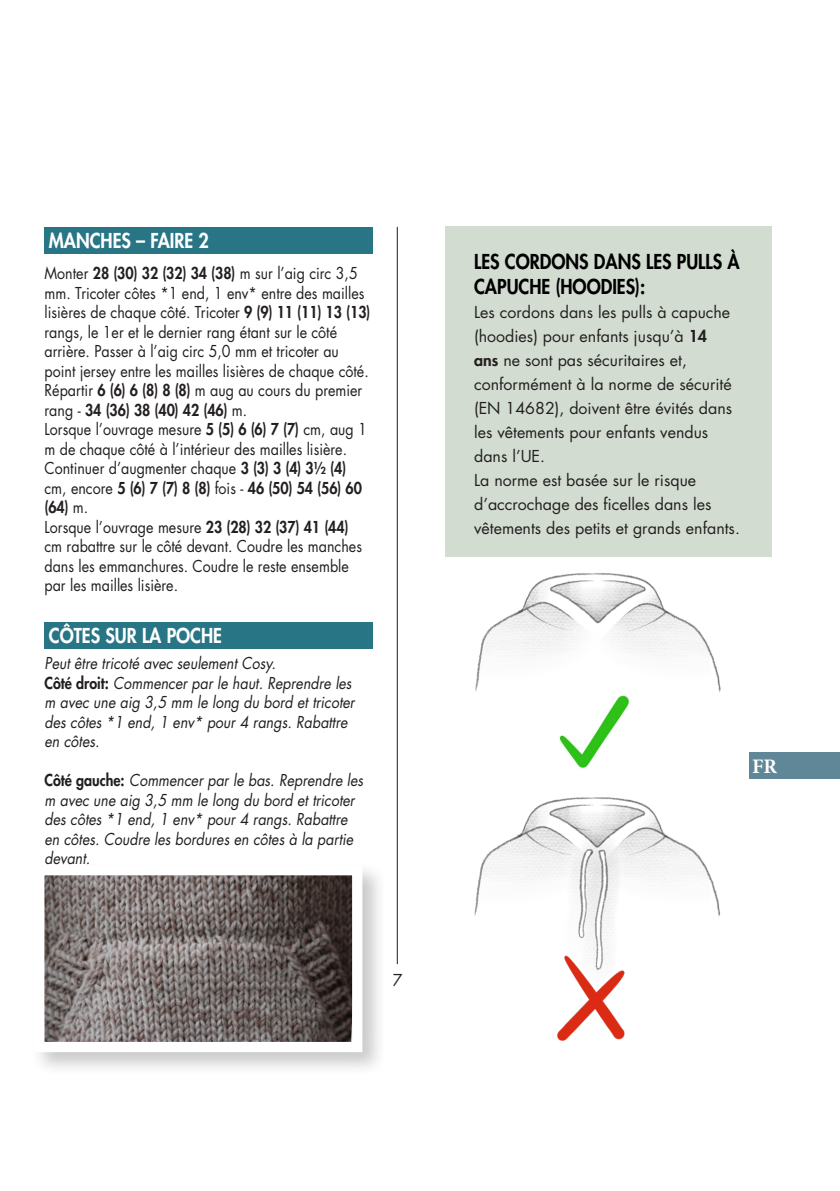
<style>
.page{position:relative;width:840px;height:1191px;background:#fff}
.page>*{position:absolute;margin:0;border:0;box-sizing:border-box;transform-origin:0 0}
.t1{font:700 20.6px "Minion Pro";color:#fff}
.t2{font:800 20px/24.8px "Futura Std";color:#000001;scale:.9 1}
.t3{font:800 20px "Futura Std";color:#fff;scale:.9 1}
.t4{font:16px/19.6px "Futura Std";color:#231f20;scale:.89 1}
.t5{font:italic 16px/19.6px "Futura Std";color:#231f20;scale:.89 1}
.t6{font:16px/24px "Futura Std";color:#231f20}
.t7{font:800 16px/19.6px "Futura Std";color:#231f20;scale:.89 1}
.s1{font-weight:800}
.s2{font-weight:400}
.s3{font-weight:800;font-style:normal}
</style>
<div class="page">
<hr style="left:397px;top:227px;width:1px;height:737px;background:#231f20">
<div style="left:30px;top:861px;width:356px;height:215px;background:#231f20;opacity:.24"></div>
<img style="left:45px;top:876px;width:306px;height:165px">
<div style="left:34px;top:865px;width:328px;height:187px;border:10px solid #fff"></div>
<img style="left:475px;top:573px;width:246px;height:119px">
<img style="left:474px;top:797px;width:247px;height:154px">
<img style="left:548px;top:687px;width:96px;height:81px">
<img style="left:557px;top:951px;width:68px;height:90px">
<div style="left:44px;top:621px;width:328px;height:27px;background:#287586"></div>
<div style="left:44px;top:227px;width:328px;height:26px;background:#287586"></div>
<div style="left:445px;top:227px;width:326px;height:330px;background:#d3dcd1"></div>
<div style="left:748px;top:752px;width:91px;height:26px;background:#5f8798"></div>
<p class="t3" style="left:49px;top:228px;width:179px">MANCHES – FAIRE 2</p>
<p class="t4" style="left:44px;top:263px;width:367px">Monter <span class="s1">28 (30) 32 (32) 34 (38)</span> m sur l’aig circ 3,5 mm. Tricoter côtes *1 end, 1 env* entre des mailles lisières de chaque côté. Tricoter <span class="s1">9 (9) 11 (11) 13 (13) </span>rangs, le 1er et le dernier rang étant sur le côté</p>
<p class="t4" style="left:44px;top:341px;width:365px">arrière. Passer à l’aig circ 5,0 mm et tricoter au point jersey entre les mailles lisières de chaque côté.</p>
<p class="t4" style="left:44px;top:380px;width:358px">Répartir <span class="s1">6 (6) 6 (8) 8 (8)</span> m aug au cours du premier rang - <span class="s1">34 (36) 38 (40) 42 (46)</span> m.</p>
<p class="t4" style="left:44px;top:419px;width:363px">Lorsque l’ouvrage mesure <span class="s1">5 (5) 6 (6) 7 (7)</span> cm, aug 1 m de chaque côté à l’intérieur des mailles lisière.</p>
<p class="t7" style="left:44px;top:458px;width:358px"><span class="s2">Continuer d’augmenter chaque</span> 3 (3) 3 (4) 3½ (4) <span class="s2">cm, encore</span> 5 (6) 7 (7) 8 (8) <span class="s2">fois -</span> 46 (50) 54 (56) 60 (64) <span class="s2">m.</span></p>
<p class="t4" style="left:44px;top:517px;width:358px">Lorsque l’ouvrage mesure <span class="s1">23 (28) 32 (37) 41 (44) </span>cm rabattre sur le côté devant. Coudre les manches dans les emmanchures. Coudre le reste ensemble par les mailles lisière.</p>
<p class="t3" style="left:49px;top:622px;width:194px">CÔTES SUR LA POCHE</p>
<p class="t5" style="left:44px;top:653px;width:261px">Peut être tricoté avec seulement Cosy.</p>
<p class="t5" style="left:44px;top:673px;width:350px"><span class="s3">Côté droit:</span> Commencer par le haut. Reprendre les m avec une aig 3,5 mm le long du bord et tricoter des côtes *1 end, 1 env* pour 4 rangs. Rabattre en côtes.</p>
<p class="t5" style="left:44px;top:770px;width:359px"><span class="s3">Côté gauche:</span> Commencer par le bas. Reprendre les m avec une aig 3,5 mm le long du bord et tricoter des côtes *1 end, 1 env* pour 4 rangs. Rabattre en côtes. Coudre les bordures en côtes à la partie devant.</p>
<p class="t6" style="left:392px;top:968px;width:11px">7</p>
<p class="t2" style="left:474px;top:249px;width:296px">LES CORDONS DANS LES PULLS À<br>CAPUCHE (HOODIES):</p>
<p class="t6" style="left:474px;top:300px;width:259px">Les cordons dans les pulls à capuche (hoodies) pour enfants jusqu’à <span class="s1">14 ans</span> ne sont pas sécuritaires et, conformément à la norme de sécurité (EN 14682), doivent être évités dans les vêtements pour enfants vendus dans l’UE.</p>
<p class="t6" style="left:474px;top:468px;width:267px">La norme est basée sur le risque d’accrochage des ficelles dans les vêtements des petits et grands enfants.</p>
<p class="t1" style="left:751px;top:751px;width:27px">FR</p>
</div>
